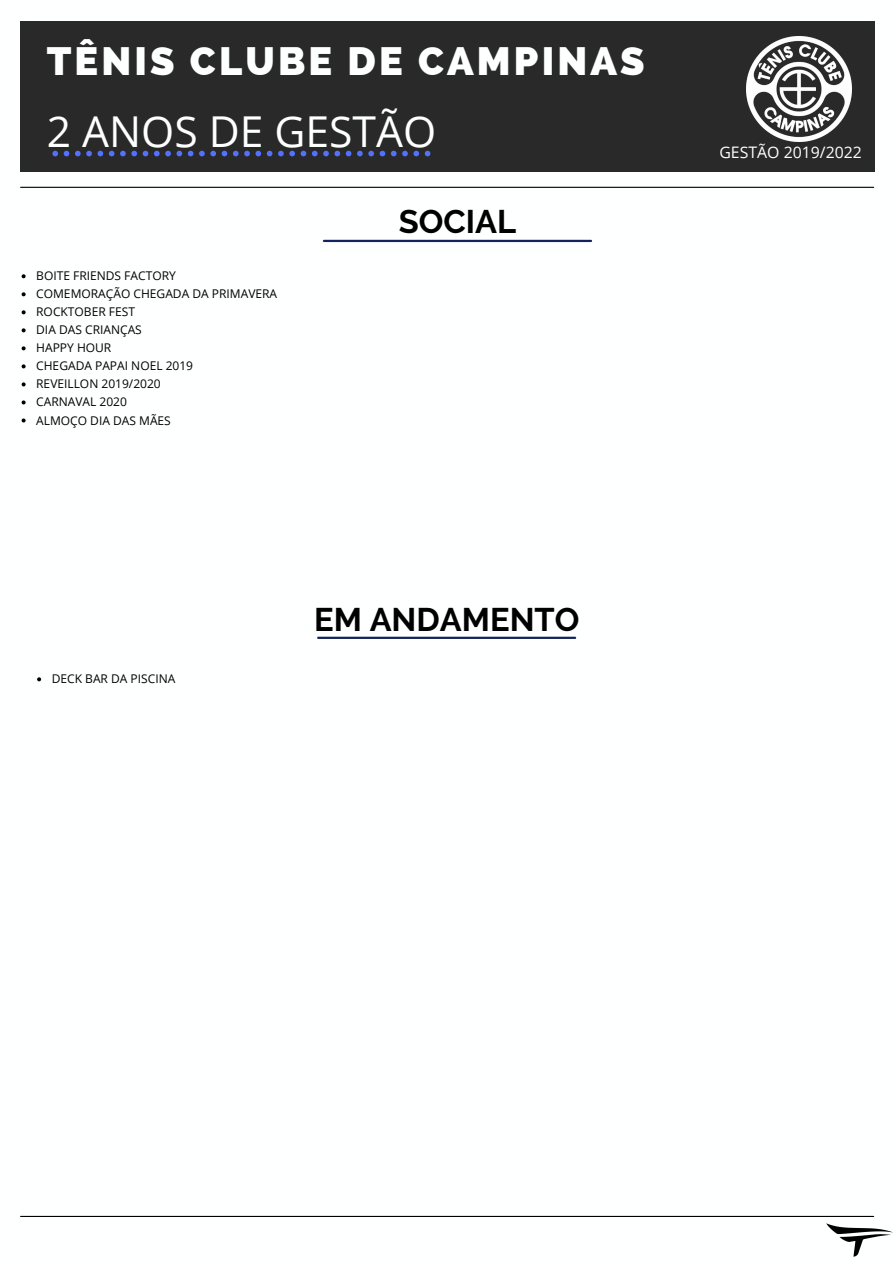
<style>
.page{position:relative;width:894px;height:1264px;background:#fff}
.page>*{position:absolute;margin:0;border:0;box-sizing:border-box;transform-origin:0 0}
.t1{font:42.6px "Open Sans";color:#feffff}
.t2{font:800 39.6px "Raleway";letter-spacing:.08em;color:#feffff}
.t3{font:700 32.55px "Raleway";color:#000}
.t4{font:15.9px "Open Sans";color:#fff}
.t5{font:12px "Open Sans";color:#000}
</style>
<div class="page">
<div style="left:20px;top:21px;width:854px;height:150px;background:#292929"></div>
<svg style="left:22px;top:274px;width:4px;height:4px"></svg>
<svg style="left:22px;top:292px;width:4px;height:4px"></svg>
<svg style="left:22px;top:310px;width:4px;height:4px"></svg>
<svg style="left:22px;top:328px;width:4px;height:4px"></svg>
<svg style="left:22px;top:346px;width:4px;height:4px"></svg>
<svg style="left:22px;top:364px;width:4px;height:4px"></svg>
<svg style="left:22px;top:382px;width:4px;height:4px"></svg>
<svg style="left:22px;top:400px;width:4px;height:4px"></svg>
<svg style="left:22px;top:418px;width:4px;height:4px"></svg>
<img style="left:746px;top:37px;width:104px;height:105px">
<hr style="left:324px;top:240px;width:267px;height:2px;background:#16225b">
<svg style="left:52px;top:151px;width:378px;height:5px"></svg>
<hr style="left:21px;top:187px;width:852px;height:1px;background:#000">
<hr style="left:318px;top:636px;width:257px;height:3px;background:#16225b">
<svg style="left:37px;top:677px;width:4px;height:4px"></svg>
<img style="left:790px;top:1215px;width:103px;height:42px">
<hr style="left:21px;top:1215px;width:852px;height:1px;background:#000">
<p class="t2" style="left:47px;top:37px;width:599px">TÊNIS CLUBE DE CAMPINAS</p>
<p class="t1" style="left:47px;top:102px;width:391px">2 ANOS DE GESTÃO</p>
<p class="t5" style="left:36px;top:267px;width:141px">BOITE FRIENDS FACTORY</p>
<p class="t5" style="left:36px;top:285px;width:242px">COMEMORAÇÃO CHEGADA DA PRIMAVERA</p>
<p class="t5" style="left:36px;top:303px;width:100px">ROCKTOBER FEST</p>
<p class="t5" style="left:36px;top:321px;width:107px">DIA DAS CRIANÇAS</p>
<p class="t5" style="left:36px;top:339px;width:77px">HAPPY HOUR</p>
<p class="t5" style="left:36px;top:357px;width:158px">CHEGADA PAPAI NOEL 2019</p>
<p class="t5" style="left:36px;top:375px;width:126px">REVEILLON 2019/2020</p>
<p class="t5" style="left:36px;top:393px;width:92px">CARNAVAL 2020</p>
<p class="t5" style="left:36px;top:411px;width:136px">ALMOÇO DIA DAS MÃES</p>
<p class="t3" style="left:398px;top:202px;width:119px">SOCIAL</p>
<p class="t5" style="left:52px;top:670px;width:125px">DECK BAR DA PISCINA</p>
<p class="t3" style="left:314px;top:600px;width:267px">EM ANDAMENTO</p>
<p class="t4" style="left:719px;top:141px;width:144px">GESTÃO 2019/2022</p>
</div>
